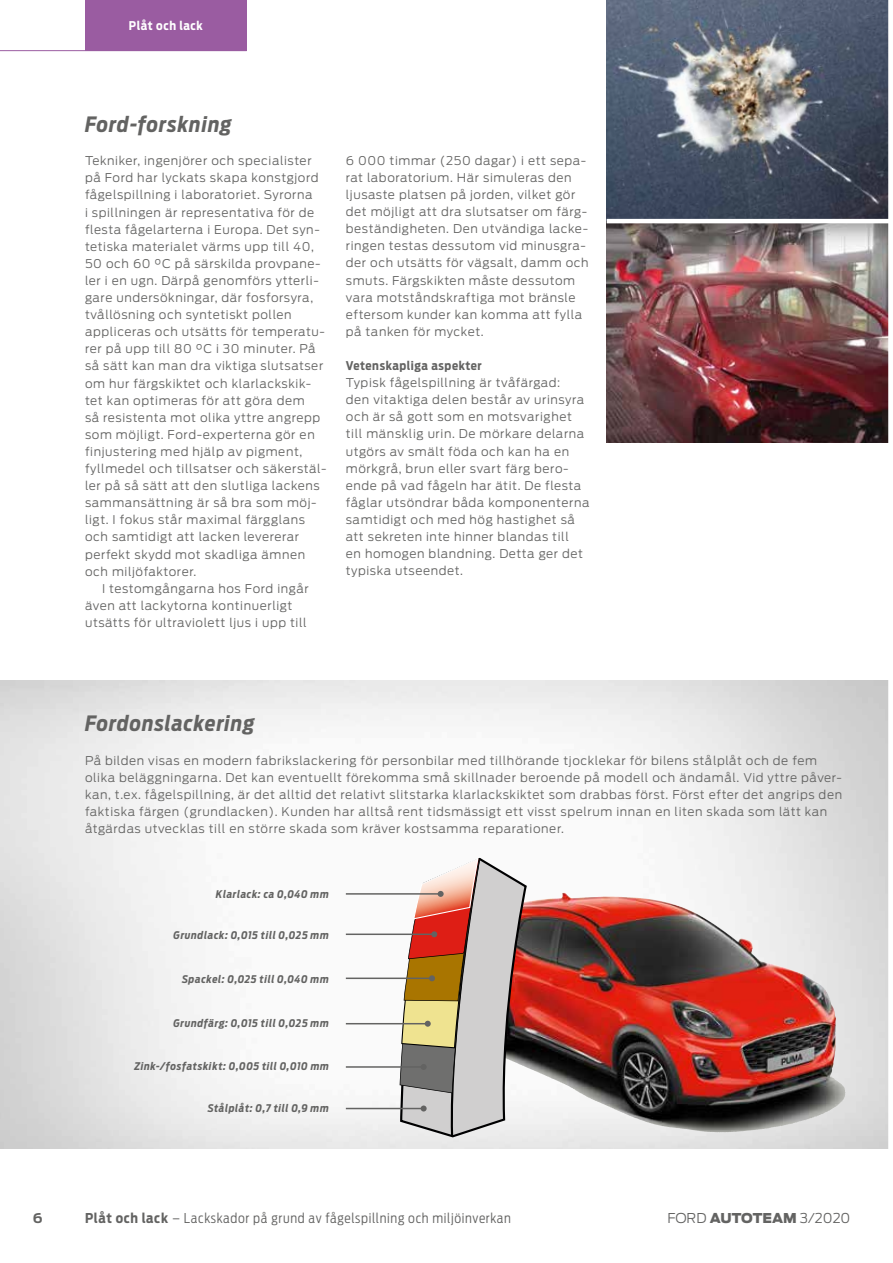
<style>
.page{position:relative;width:893px;height:1263px;background:#fff}
.page>*{position:absolute;margin:0;border:0;box-sizing:border-box;transform-origin:0 0}
.t1{font:italic 700 21px "Ford Antenna Cond";letter-spacing:.045em;color:#636362}
.t2{font:300 13.5px "Ford Antenna Cond";letter-spacing:.05em;color:#636362}
.t3{font:300 13.5px "Ford Antenna";color:#636362}
.t4{font:700 13.5px "Ford Antenna";color:#636362}
.t5{font:300 12px/17.1px "Ford Antenna";letter-spacing:.05em;color:#636362}
.t6{font:700 12px "Ford Antenna Cond";letter-spacing:.05em;color:#636362}
.t7{font:700 12px "Ford Antenna Cond";letter-spacing:.05em;color:#fff}
.t8{font:italic 700 10.5px "Ford Antenna Cond";letter-spacing:.055em;color:#636362}
.s1{font-weight:700}
.s2{font-weight:900}
</style>
<div class="page">
<img style="left:0;top:680px;width:888px;height:468px">
<img style="left:528px;top:893px;width:36px;height:22px">
<img style="left:607px;top:0;width:281px;height:219px">
<img style="left:607px;top:223px;width:281px;height:219px">
<hr style="left:346px;top:1108px;width:78px;height:1px;background:#636362">
<hr style="left:346px;top:1066px;width:78px;height:2px;background:#636362">
<hr style="left:346px;top:977px;width:86px;height:2px;background:#636362">
<hr style="left:346px;top:1023px;width:82px;height:1px;background:#636362">
<hr style="left:346px;top:933px;width:88px;height:2px;background:#636362">
<hr style="left:346px;top:893px;width:95px;height:2px;background:#636362">
<svg style="left:399px;top:857px;width:129px;height:281px"></svg>
<div style="left:85px;top:0;width:162px;height:51px;background:#9a5ca1"></div>
<hr style="left:0;top:50px;width:247px;height:1px;background:#9a5ca1">
<p class="t7" style="left:129px;top:15px;width:75px">Plåt och lack</p>
<h1 class="t1" style="left:85px;top:105px;width:148px">Ford-forskning</h1>
<p class="t5" style="left:85px;top:151px;width:243px">Tekniker, ingenjörer och specialister på Ford har lyckats skapa konstgjord fågelspillning i laboratoriet. Syrorna<br>i spillningen är representativa för de flesta fågelarterna i Europa. Det syn&shy;tetiska materialet värms upp till 40, 50 och 60 °C på särskilda provpane&shy;ler i en ugn. Därpå genomförs ytterli&shy;gare undersökningar, där fosforsyra, tvållösning och syntetiskt pollen appliceras och utsätts för temperatu&shy;rer på upp till 80 °C i 30 minuter. På så sätt kan man dra viktiga slutsatser om hur färgskiktet och klarlackskik&shy;tet kan optimeras för att göra dem<br>så resistenta mot olika yttre angrepp som möjligt. Ford-experterna gör en finjustering med hjälp av pigment, fyllmedel och tillsatser och säkerstäl&shy;ler på så sätt att den slutliga lackens sammansättning är så bra som möj&shy;ligt. I fokus står maximal färgglans och samtidigt att lacken levererar perfekt skydd mot skadliga ämnen och miljöfaktorer.</p>
<p class="t5" style="left:85px;top:578px;width:225px;text-indent:17px">I testomgångarna hos Ford ingår även att lackytorna kontinuerligt utsätts för ultraviolett ljus i upp till</p>
<p class="t5" style="left:346px;top:150px;width:244px">6 000 timmar (250 dagar) i ett sepa&shy;rat laboratorium. Här simuleras den ljusaste platsen på jorden, vilket gör det möjligt att dra slutsatser om färg&shy;beständigheten. Den utvändiga lacke&shy;ringen testas dessutom vid minusgra&shy;der och utsätts för vägsalt, damm och smuts. Färgskikten måste dessutom vara motståndskraftiga mot bränsle eftersom kunder kan komma att fylla på tanken för mycket.</p>
<p class="t6" style="left:346px;top:355px;width:137px">Vetenskapliga aspekter</p>
<p class="t5" style="left:346px;top:373px;width:245px">Typisk fågelspillning är tvåfärgad:<br>den vitaktiga delen består av urinsyra och är så gott som en motsvarighet till mänsklig urin. De mörkare delarna utgörs av smält föda och kan ha en mörkgrå, brun eller svart färg bero&shy;ende på vad fågeln har ätit. De flesta fåglar utsöndrar båda komponenterna samtidigt och med hög hastighet så att sekreten inte hinner blandas till<br>en homogen blandning. Detta ger det typiska utseendet.</p>
<h1 class="t1" style="left:85px;top:705px;width:171px">Fordonslackering</h1>
<p class="t5" style="left:85px;top:750px;width:759px">På bilden visas en modern fabrikslackering för personbilar med tillhörande tjocklekar för bilens stålplåt och de fem olika beläggningarna. Det kan eventuellt förekomma små skillnader beroende på modell och ändamål. Vid yttre påver&shy;kan, t.ex. fågelspillning, är det alltid det relativt slitstarka klarlackskiktet som drabbas först. Först efter det angrips den faktiska färgen (grundlacken). Kunden har alltså rent tidsmässigt ett visst spelrum innan en liten skada som lätt kan åtgärdas utvecklas till en större skada som kräver kostsamma reparationer.</p>
<p class="t8" style="left:216px;top:885px;width:114px">Klarlack: ca 0,040 mm</p>
<p class="t8" style="left:174px;top:925px;width:157px">Grundlack: 0,015 till 0,025 mm</p>
<p class="t8" style="left:182px;top:969px;width:148px">Spackel: 0,025 till 0,040 mm</p>
<p class="t8" style="left:174px;top:1013px;width:157px">Grundfärg: 0,015 till 0,025 mm</p>
<p class="t8" style="left:135px;top:1057px;width:196px">Zink-/fosfatskikt: 0,005 till 0,010 mm</p>
<p class="t8" style="left:208px;top:1098px;width:123px">Stålplåt: 0,7 till 0,9 mm</p>
<p class="t2" style="left:85px;top:1206px;width:428px"><span class="s1">Plåt och lack</span> – Lackskador på grund av fågelspillning och miljöinverkan</p>
<p class="t4" style="left:33px;top:1206px;width:11px">6</p>
<p class="t3" style="left:667px;top:1206px;width:185px">FORD <span class="s2">AUTOTEAM</span> 3/2020</p>
</div>
